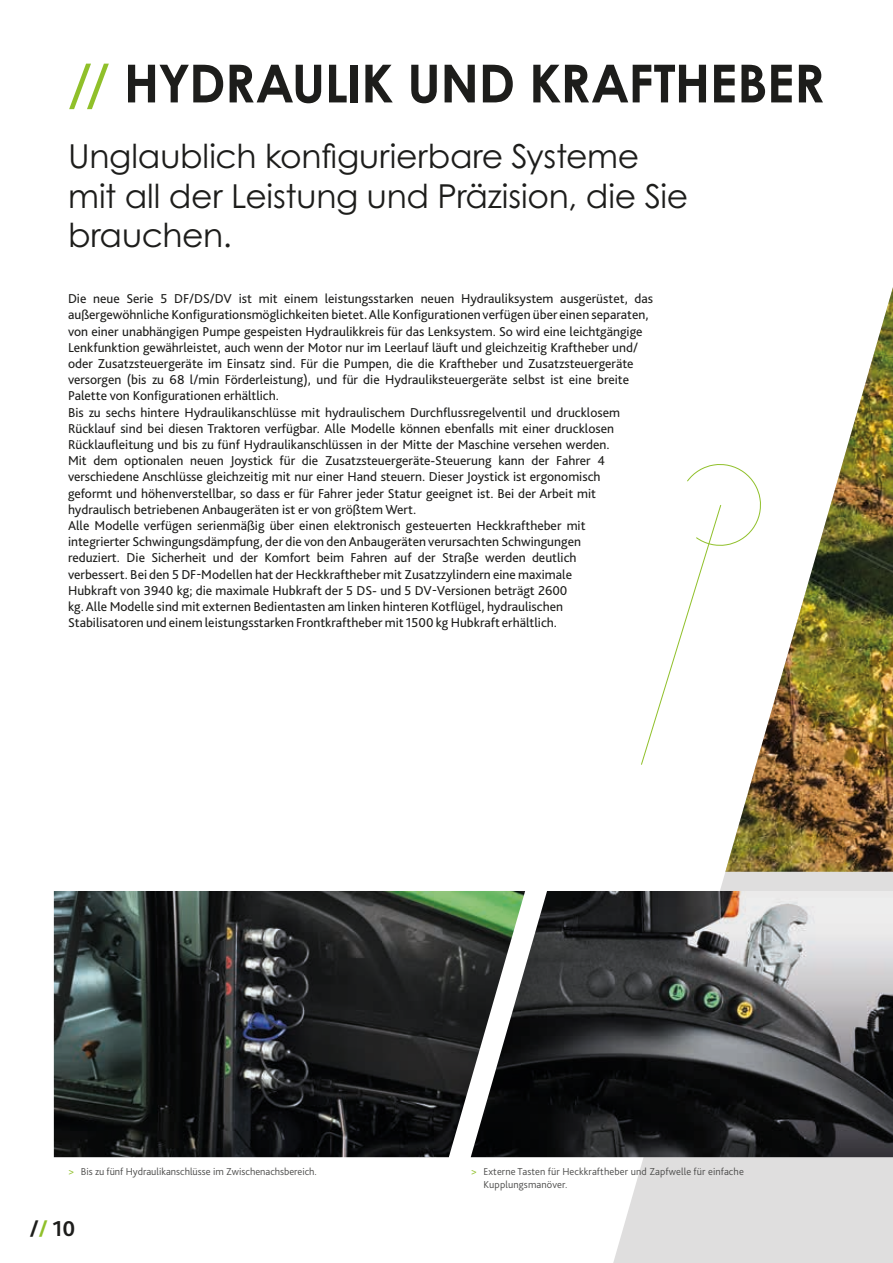
<style>
.page{position:relative;width:893px;height:1263px;background:#fff}
.page>*{position:absolute;margin:0;border:0;box-sizing:border-box;transform-origin:0 0}
.t1{font:700 52.5px "Century Gothic Pro";letter-spacing:-.01em;color:#1d1d1b}
.t2{font:33px/39.6px "Century Gothic Pro";letter-spacing:-.01em;color:#1d1d1b}
.t3{font:700 22.5px "Bliss Pro";color:#1d1d1b}
.t4{font:13.5px/16.2px "Bliss Pro";color:#1d1d1b}
.t5{font:300 10.5px/12.6px "Bliss Pro";letter-spacing:.01em;color:#4b4b4a}
.s1{color:#90c02a}
.s2{font-weight:400;color:#90c02a}
</style>
<div class="page">
<svg style="left:613px;top:872px;width:280px;height:391px;background:#e2e1e1"></svg>
<img style="left:725px;top:287px;width:168px;height:585px">
<img style="left:525px;top:891px;width:368px;height:266px">
<img style="left:54px;top:891px;width:471px;height:266px">
<svg style="left:641px;top:463px;width:121px;height:302px"></svg>
<h1 class="t1" style="left:68px;top:51px;width:758px"><span class="s1">//</span> HYDRAULIK UND KRAFTHEBER</h1>
<h2 class="t2" style="left:68px;top:136px;width:622px">Unglaublich konfigurierbare Systeme mit all der Leistung und Präzision, die Sie brauchen.</h2>
<p class="t4" style="left:68px;top:291px;width:586px">Die neue Serie 5 DF/DS/DV ist mit einem leistungsstarken neuen Hydrauliksystem ausgerüstet, das außergewöhnliche Konfigurationsmöglichkeiten bietet. Alle Konfigurationen verfügen über einen separaten, von einer unabhängigen Pumpe gespeisten Hydraulikkreis für das Lenksystem. So wird eine leichtgängige Lenkfunktion gewährleistet, auch wenn der Motor nur im Leerlauf läuft und gleichzeitig Kraftheber und/ oder Zusatzsteuergeräte im Einsatz sind. Für die Pumpen, die die Kraftheber und Zusatzsteuergeräte versorgen (bis zu 68 l/min Förderleistung), und für die Hydrauliksteuergeräte selbst ist eine breite Palette von Konfigurationen erhältlich.<br>Bis zu sechs hintere Hydraulikanschlüsse mit hydraulischem Durchflussregelventil und drucklosem Rücklauf sind bei diesen Traktoren verfügbar. Alle Modelle können ebenfalls mit einer drucklosen Rücklaufleitung und bis zu fünf Hydraulikanschlüssen in der Mitte der Maschine versehen werden.<br>Mit dem optionalen neuen Joystick für die Zusatzsteuergeräte-Steuerung kann der Fahrer 4 verschiedene Anschlüsse gleichzeitig mit nur einer Hand steuern. Dieser Joystick ist ergonomisch<br>geformt und höhenverstellbar, so dass er für Fahrer jeder Statur geeignet ist. Bei der Arbeit mit hydraulisch betriebenen Anbaugeräten ist er von größtem Wert.<br>Alle Modelle verfügen serienmäßig über einen elektronisch gesteuerten Heckkraftheber mit<br>integrierter Schwingungsdämpfung, der die von den Anbaugeräten verursachten Schwingungen<br>reduziert. Die Sicherheit und der Komfort beim Fahren auf der Straße werden deutlich<br>verbessert. Bei den 5 DF-Modellen hat der Heckkraftheber mit Zusatzzylindern eine maximale<br>Hubkraft von 3940 kg; die maximale Hubkraft der 5 DS- und 5 DV-Versionen beträgt 2600<br>kg. Alle Modelle sind mit externen Bedientasten am linken hinteren Kotflügel, hydraulischen<br>Stabilisatoren und einem leistungsstarken Frontkraftheber mit 1500 kg Hubkraft erhältlich.</p>
<p class="t5" style="left:68px;top:1165px;width:250px"><span class="s2">&gt;</span> Bis zu fünf Hydraulikanschlüsse im Zwischenachsbereich.</p>
<p class="t5" style="left:483px;top:1165px;width:262px;text-indent:-13px"><span class="s2">&gt;</span> Externe Tasten für Heckkraftheber und Zapfwelle für einfache<br>Kupplungsmanöver.</p>
<h3 class="t3" style="left:30px;top:1215px;width:47px">/<span class="s1">/</span> 10</h3>
</div>
